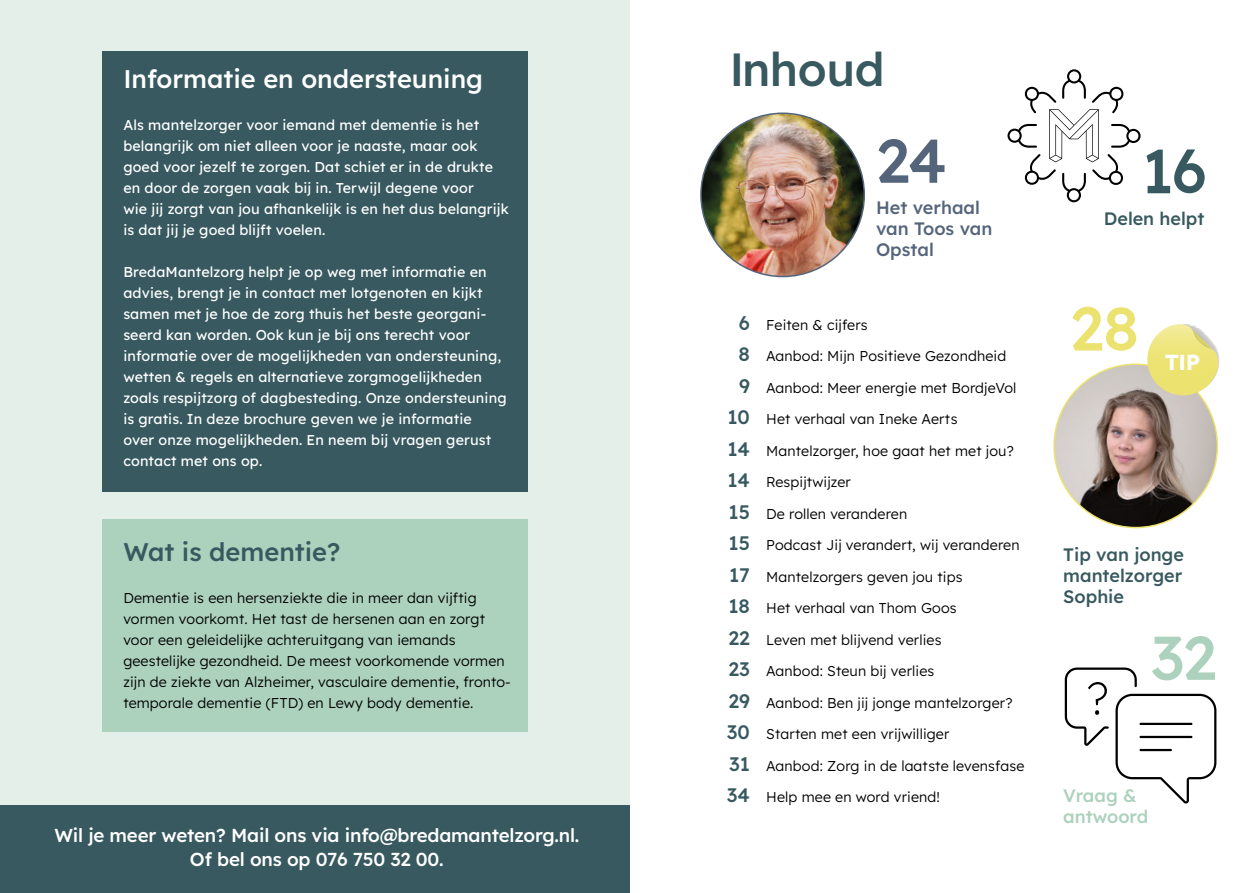
<style>
.page{position:relative;width:1259px;height:893px;background:#fff}
.page>*{position:absolute;margin:0;border:0;box-sizing:border-box;transform-origin:0 0}
.t1{font:500 61.5px "Lexend";color:#ece26f}
.t2{font:500 61.5px "Lexend";color:#acd1bc}
.t3{font:500 61.5px "Lexend";color:#54657b}
.t4{font:500 61.5px "Lexend";color:#37595f}
.t5{font:500 46.5px "Lexend";letter-spacing:-.01em;color:#37595f}
.t6{font:500 25.5px "Lexend";color:#fff}
.t7{font:500 25.5px "Lexend";color:#37595f}
.t8{font:700 21.9px "Lexend";color:#fff}
.t9{font:500 19.5px/31.5px "Lexend";color:#37595f;text-align:right}
.t10{font:500 18.75px/24px "Lexend";letter-spacing:-.01em;color:#fff;text-align:center}
.t11{font:500 18px/21px "Lexend";color:#37595f;text-align:justify}
.t12{font:500 18px/21px "Lexend";color:#54657b}
.t13{font:500 18px/21px "Lexend";color:#acd1bc}
.t14{font:300 14.25px/21px "Lexend";letter-spacing:.01em;color:#000}
.t15{font:14.25px/21px "Lexend";letter-spacing:.01em;color:#fff}
</style>
<div class="page">
<div style="left:0;top:0;width:629px;height:893px;background:#e4efe9"></div>
<div style="left:102px;top:52px;width:425px;height:440px;background:#37595f"></div>
<div style="left:102px;top:519px;width:425px;height:212px;background:#acd1bc"></div>
<img style="left:701px;top:113px;width:163px;height:164px;border-radius:82px">
<img style="left:1054px;top:364px;width:163px;height:164px;border-radius:82px">
<svg style="left:1147px;top:324px;width:72px;height:71px"></svg>
<svg style="left:1064px;top:667px;width:152px;height:136px"></svg>
<svg style="left:1007px;top:69px;width:133px;height:133px"></svg>
<div style="left:0;top:806px;width:629px;height:87px;background:#37595f"></div>
<h3 class="t6" style="left:123px;top:61px;width:361px">Informatie en ondersteuning</h3>
<p class="t15" style="left:123px;top:114px;width:387px">Als mantelzorger voor iemand met dementie is het belangrijk om niet alleen voor je naaste, maar ook goed voor jezelf te zorgen. Dat schiet er in de drukte en door de zorgen vaak bij in. Terwijl degene voor<br>wie jij zorgt van jou afhankelijk is en het dus belangrijk is dat jij je goed blijft voelen.</p>
<p class="t15" style="left:123px;top:261px;width:385px">BredaMantelzorg helpt je op weg met informatie en advies, brengt je in contact met lotgenoten en kijkt samen met je hoe de zorg thuis het beste georgani&shy;seerd kan worden. Ook kun je bij ons terecht voor informatie over de mogelijkheden van ondersteuning, wetten &amp; regels en alternatieve zorgmogelijkheden zoals respijtzorg of dagbesteding. Onze ondersteuning is gratis. In deze brochure geven we je informatie<br>over onze mogelijkheden. En neem bij vragen gerust contact met ons op.</p>
<h3 class="t7" style="left:123px;top:533px;width:219px">Wat is dementie?</h3>
<p class="t14" style="left:123px;top:586px;width:389px">Dementie is een hersenziekte die in meer dan vijftig vormen voorkomt. Het tast de hersenen aan en zorgt voor een geleidelijke achteruitgang van iemands geestelijke gezondheid. De meest voorkomende vormen zijn de ziekte van Alzheimer, vasculaire dementie, fronto&shy;temporale dementie (FTD) en Lewy body dementie.</p>
<h3 class="t10" style="left:54px;top:822px;width:526px">Wil je meer weten? Mail ons via info@bredamantelzorg.nl.<br>Of bel ons op 076 750 32 00.</h3>
<h2 class="t5" style="left:729px;top:36px;width:156px">Inhoud</h2>
<h1 class="t3" style="left:876px;top:116px;width:72px">24</h1>
<p class="t12" style="left:876px;top:196px;width:118px">Het verhaal van Toos van<br>Opstal</p>
<h1 class="t4" style="left:1141px;top:127px;width:67px">16</h1>
<p class="t11" style="left:1104px;top:207px;width:102px">Delen helpt</p>
<h3 class="t9" style="left:727px;top:306px;width:25px">6<br>8<br>9<br>10<br>14<br>14<br>15<br>15<br>17<br>18<br>22<br>23<br>29<br>30<br>31<br>34</h3>
<h1 class="t1" style="left:1070px;top:284px;width:71px">28</h1>
<p class="t14" style="left:766px;top:313px;width:103px">Feiten &amp; cijfers</p>
<p class="t14" style="left:766px;top:345px;width:241px">Aanbod: Mijn Positieve Gezondheid</p>
<p class="t14" style="left:766px;top:376px;width:252px">Aanbod: Meer energie met BordjeVol</p>
<p class="t14" style="left:766px;top:408px;width:193px">Het verhaal van Ineke Aerts</p>
<p class="t14" style="left:766px;top:439px;width:249px">Mantelzorger, hoe gaat het met jou?</p>
<p class="t14" style="left:766px;top:471px;width:86px">Respijtwijzer</p>
<p class="t14" style="left:766px;top:502px;width:143px">De rollen veranderen</p>
<p class="t14" style="left:766px;top:534px;width:255px">Podcast Jij verandert, wij veranderen</p>
<p class="t14" style="left:766px;top:565px;width:198px">Mantelzorgers geven jou tips</p>
<p class="t14" style="left:766px;top:597px;width:192px">Het verhaal van Thom Goos</p>
<p class="t14" style="left:766px;top:628px;width:177px">Leven met blijvend verlies</p>
<p class="t14" style="left:766px;top:660px;width:170px">Aanbod: Steun bij verlies</p>
<p class="t14" style="left:766px;top:691px;width:248px">Aanbod: Ben jij jonge mantelzorger?</p>
<p class="t14" style="left:766px;top:723px;width:185px">Starten met een vrijwilliger</p>
<p class="t14" style="left:766px;top:754px;width:260px">Aanbod: Zorg in de laatste levensfase</p>
<p class="t14" style="left:766px;top:786px;width:175px">Help mee en word vriend!</p>
<h3 class="t8" style="left:1164px;top:346px;width:37px">TIP</h3>
<p class="t11" style="left:1063px;top:543px;width:122px">Tip van jonge mantelzorger Sophie</p>
<h1 class="t2" style="left:1150px;top:613px;width:67px">32</h1>
<p class="t13" style="left:1063px;top:784px;width:87px">Vraag &amp; antwoord</p>
</div>
